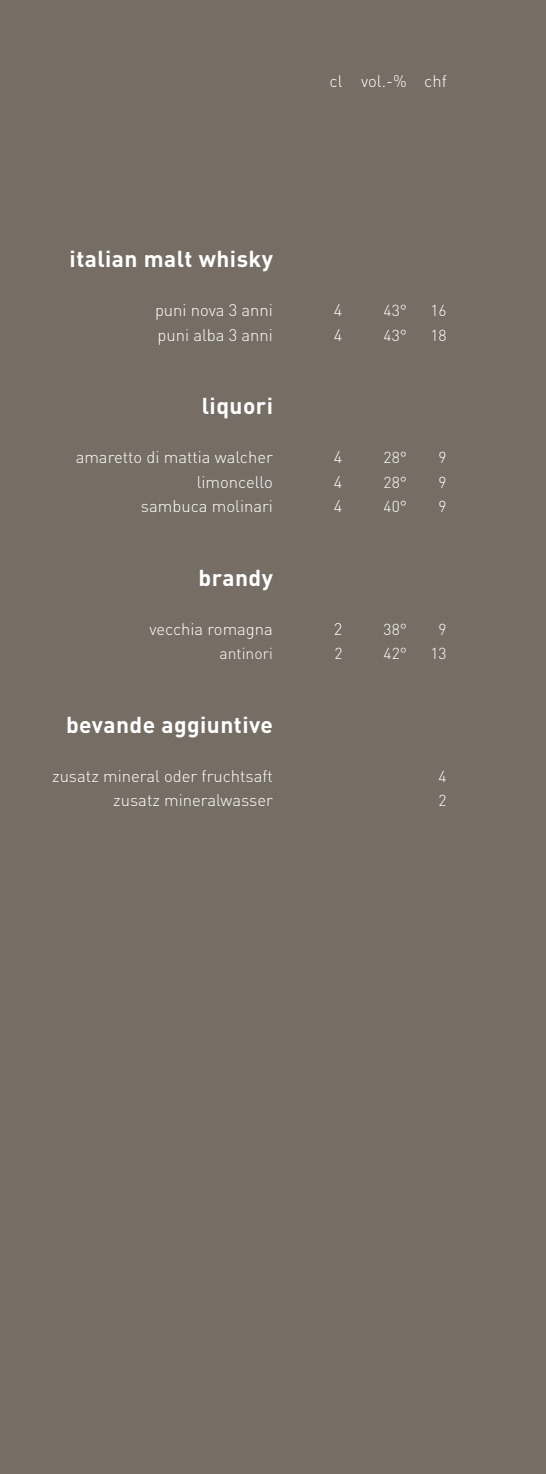
<style>
.page{position:relative;width:546px;height:1474px;background:#fff}
.page>*{position:absolute;margin:0;border:0;box-sizing:border-box;transform-origin:0 0}
.t1{font:700 22.75px "DIN";letter-spacing:.02em;color:#fff}
.t2{font:300 16.62px "DIN Pro";color:#fff}
.t3{font:300 15.75px "DIN Pro";color:#fff}
</style>
<div class="page">
<div style="left:0;top:0;width:546px;height:1473px;background:#766d65"></div>
<p class="t2" style="left:329px;top:68px;width:119px">cl vol.-% chf</p>
<h1 class="t1" style="left:70px;top:244px;width:205px">italian malt whisky</h1>
<p class="t2" style="left:155px;top:297px;width:119px">puni nova 3 anni</p>
<p class="t2" style="left:334px;top:297px;width:10px">4</p>
<p class="t3" style="left:383px;top:298px;width:25px">43°</p>
<p class="t3" style="left:430px;top:298px;width:18px">16</p>
<p class="t2" style="left:157px;top:322px;width:117px">puni alba 3 anni</p>
<p class="t2" style="left:334px;top:322px;width:10px">4</p>
<p class="t3" style="left:383px;top:323px;width:25px">43°</p>
<p class="t3" style="left:430px;top:323px;width:18px">18</p>
<h1 class="t1" style="left:202px;top:391px;width:73px">liquori</h1>
<p class="t2" style="left:76px;top:444px;width:199px">amaretto di mattia walcher</p>
<p class="t2" style="left:334px;top:444px;width:10px">4</p>
<p class="t3" style="left:383px;top:445px;width:25px">28°</p>
<p class="t3" style="left:438px;top:445px;width:10px">9</p>
<p class="t2" style="left:197px;top:469px;width:78px">limoncello</p>
<p class="t2" style="left:334px;top:469px;width:10px">4</p>
<p class="t3" style="left:383px;top:470px;width:25px">28°</p>
<p class="t3" style="left:438px;top:470px;width:10px">9</p>
<p class="t2" style="left:141px;top:493px;width:133px">sambuca molinari</p>
<p class="t2" style="left:334px;top:493px;width:10px">4</p>
<p class="t3" style="left:383px;top:494px;width:25px">40°</p>
<p class="t3" style="left:438px;top:494px;width:10px">9</p>
<h1 class="t1" style="left:199px;top:562px;width:76px">brandy</h1>
<p class="t2" style="left:149px;top:616px;width:125px">vecchia romagna</p>
<p class="t2" style="left:334px;top:616px;width:10px">2</p>
<p class="t3" style="left:383px;top:617px;width:25px">38°</p>
<p class="t3" style="left:438px;top:617px;width:10px">9</p>
<p class="t3" style="left:219px;top:641px;width:55px">antinori</p>
<p class="t3" style="left:334px;top:641px;width:10px">2</p>
<p class="t3" style="left:383px;top:641px;width:25px">42°</p>
<p class="t3" style="left:430px;top:641px;width:18px">13</p>
<h1 class="t1" style="left:66px;top:709px;width:208px">bevande aggiuntive</h1>
<p class="t2" style="left:52px;top:763px;width:222px">zusatz mineral oder fruchtsaft</p>
<p class="t3" style="left:438px;top:764px;width:10px">4</p>
<p class="t2" style="left:113px;top:787px;width:161px">zusatz mineralwasser</p>
<p class="t3" style="left:438px;top:788px;width:10px">2</p>
</div>
